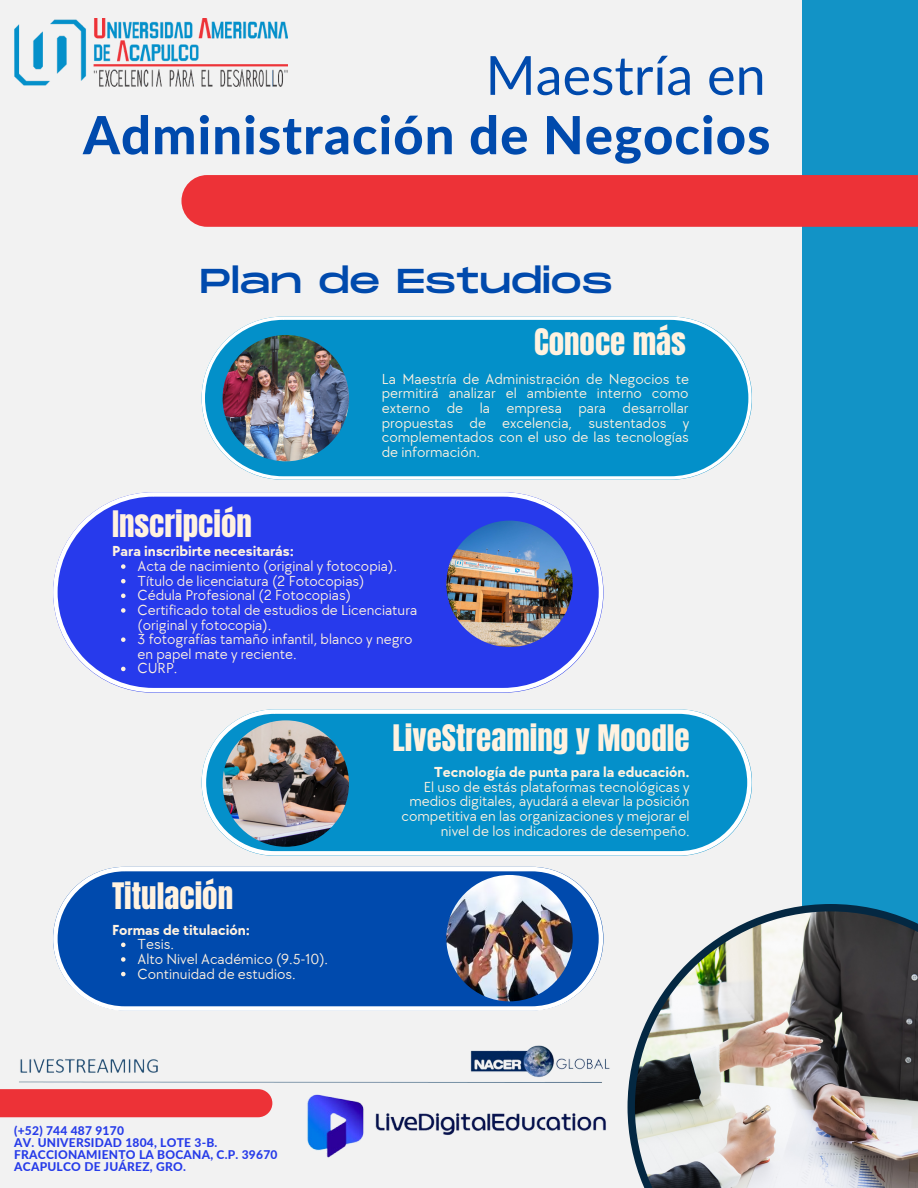
<style>
.page{position:relative;width:918px;height:1188px;background:#f2f2f2}
.page>*{position:absolute;margin:0;border:0;box-sizing:border-box;transform-origin:0 0}
.t1{font:54px "Lato";color:#004aad}
.t2{font:800 52.65px "Lato";letter-spacing:.02em;color:#004aad}
.t3{font:34.5px "Monument Extended";color:#004aad}
.t4{font:31.05px "Anton";color:#fff2e0}
.t5{font:15px/14.7px "TT Chocolates";color:#fff2e0}
.t6{font:700 15px "TT Chocolates";color:#fff2e0}
.t7{font:800 12px/12px "Lato";letter-spacing:.02em;color:#273ce9}
</style>
<div class="page">
<div style="left:802px;top:0;width:116px;height:1188px;background:#1293c6"></div>
<img style="left:628px;top:904px;width:290px;height:284px">
<div style="left:181px;top:175px;width:737px;height:52px;background:#ed3237"></div>
<img style="left:14px;top:18px;width:274px;height:69px">
<div style="left:0;top:1089px;width:272px;height:28px;background:#ed3237"></div>
<img style="left:19px;top:1045px;width:591px;height:38px">
<svg style="left:202px;top:317px;width:550px;height:163px;background:#219cce"></svg>
<svg style="left:53px;top:492px;width:550px;height:200px;background:#4455ed"></svg>
<svg style="left:202px;top:709px;width:550px;height:147px;background:#299fd1"></svg>
<svg style="left:53px;top:867px;width:550px;height:144px;background:#2564b8"></svg>
<img style="left:223px;top:335px;width:126px;height:126px;border-radius:50%">
<img style="left:446px;top:521px;width:127px;height:126px;border-radius:50%">
<img style="left:446px;top:875px;width:127px;height:126px;border-radius:50%">
<img style="left:223px;top:720px;width:126px;height:127px;border-radius:50%">
<svg style="left:121px;top:564px;width:5px;height:5px"></svg>
<svg style="left:121px;top:579px;width:5px;height:4px"></svg>
<svg style="left:121px;top:594px;width:5px;height:4px"></svg>
<svg style="left:121px;top:608px;width:5px;height:5px"></svg>
<svg style="left:121px;top:637px;width:5px;height:5px"></svg>
<svg style="left:121px;top:667px;width:5px;height:4px"></svg>
<svg style="left:121px;top:943px;width:5px;height:4px"></svg>
<svg style="left:121px;top:957px;width:5px;height:5px"></svg>
<svg style="left:121px;top:972px;width:5px;height:4px"></svg>
<img style="left:307px;top:1094px;width:299px;height:64px">
<p class="t1" style="left:486px;top:42px;width:282px">Maestría en</p>
<p class="t2" style="left:83px;top:102px;width:689px">Administración de Negocios</p>
<p class="t3" style="left:200px;top:262px;width:414px">Plan de Estudios</p>
<p class="t4" style="left:112px;top:501px;width:141px">Inscripción</p>
<p class="t6" style="left:112px;top:543px;width:183px">Para inscribirte necesitarás:</p>
<p class="t4" style="left:534px;top:320px;width:153px">Conoce más</p>
<p class="t5" style="left:382px;top:372px;width:309px;text-align:justify">La Maestría de Administración de Negocios te permitirá analizar el ambiente interno como externo de la empresa para desarrollar propuestas de excelencia, sustentados y complementados con el uso de las tecnologías de información.</p>
<p class="t5" style="left:138px;top:559px;width:261px">Acta de nacimiento (original y fotocopia).</p>
<p class="t5" style="left:138px;top:574px;width:229px">Título de licenciatura (2 Fotocopias)</p>
<p class="t5" style="left:138px;top:588px;width:215px">Cédula Profesional (2 Fotocopias)</p>
<p class="t5" style="left:138px;top:603px;width:281px">Certificado total de estudios de Licenciatura (original y fotocopia).</p>
<p class="t5" style="left:138px;top:632px;width:277px">3 fotografías tamaño infantil, blanco y negro en papel mate y reciente.</p>
<p class="t5" style="left:138px;top:662px;width:41px">CURP.</p>
<p class="t4" style="left:393px;top:716px;width:299px">LiveStreaming y Moodle</p>
<p class="t4" style="left:112px;top:874px;width:123px">Titulación</p>
<p class="t6" style="left:112px;top:921px;width:140px">Formas de titulación:</p>
<p class="t5" style="left:138px;top:937px;width:38px">Tesis.</p>
<p class="t5" style="left:138px;top:952px;width:192px">Alto Nivel Académico (9.5-10).</p>
<p class="t5" style="left:138px;top:967px;width:160px">Continuidad de estudios.</p>
<p class="t7" style="left:14px;top:1124px;width:111px">(+52) 744 487 9170</p>
<p class="t7" style="left:14px;top:1136px;width:265px">AV. UNIVERSIDAD 1804, LOTE 3-B.<br>FRACCIONAMIENTO LA BOCANA, C.P. 39670<br>ACAPULCO DE JUÁREZ, GRO.</p>
<p class="t6" style="left:434px;top:764px;width:257px">Tecnología de punta para la educación.</p>
<p class="t5" style="left:402px;top:780px;width:290px;text-align:right">El uso de estás plataformas tecnológicas y medios digitales, ayudará a elevar la posición competitiva en las organizaciones y mejorar el nivel de los indicadores de desempeño.</p>
</div>
